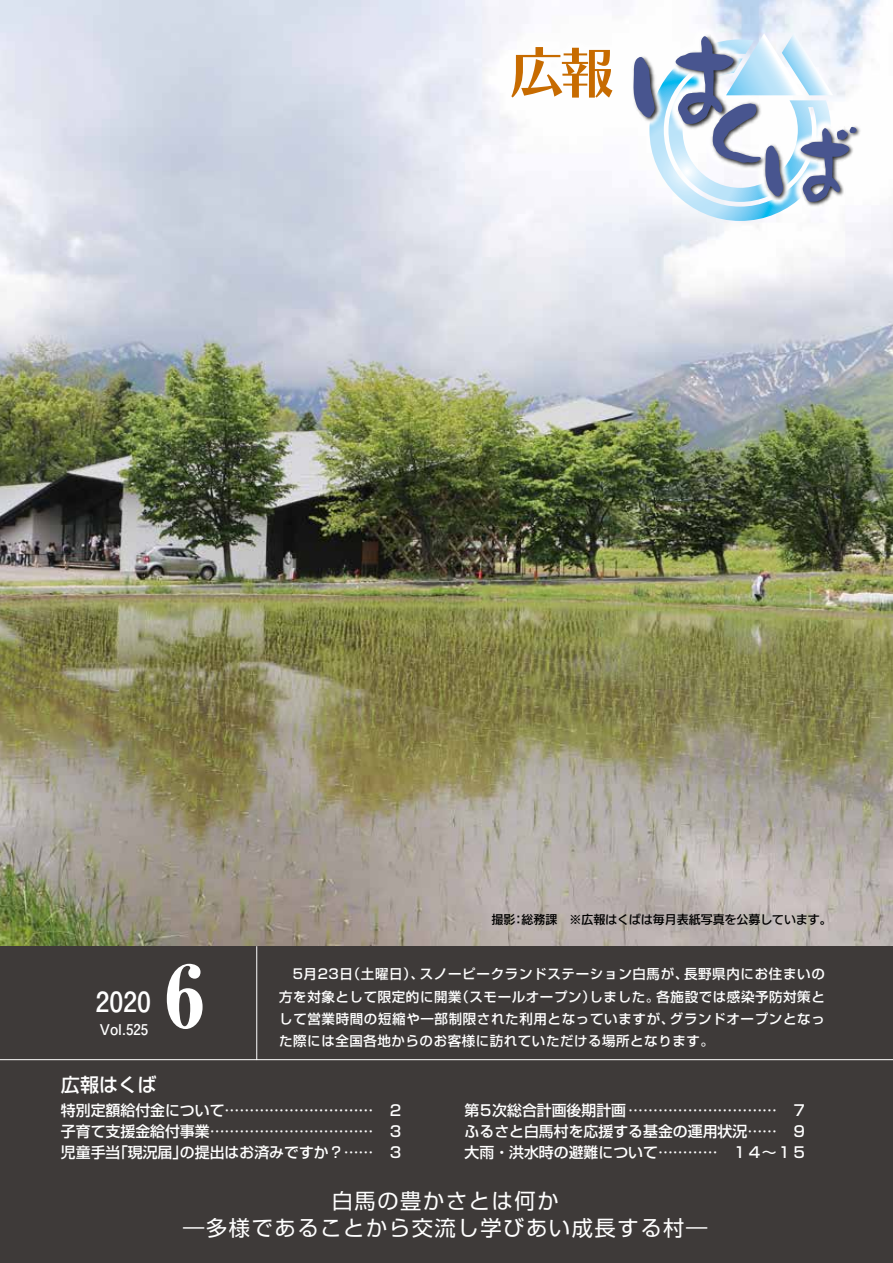
<style>
.page{position:relative;width:893px;height:1263px;background:#fff}
.page>*{position:absolute;margin:0;border:0;box-sizing:border-box;transform-origin:0 0}
.t1{font:122.25px "DFP Craft Sumi CID W9";color:#48558f}
.t2{font:800 85.05px "Ryumin Pro";color:#fff;scale:.93 1}
.t3{font:56.25px "Chiaro Std B";color:#c76b00}
.t4{font:700 27.6px "Futo Go B101 Pr 5";color:#fff}
.t5{font:21.3px/26.5px "Shin Go Pr 6 N";letter-spacing:.075em;color:#fff;text-align:center}
.t6{font:500 19.2px "Shin Go Pr 6 N";color:#fff}
.t7{font:500 14.85px/21.3px "Shin Go Pr 6 N";color:#fff}
.t8{font:700 14.85px "Futo Go B101 Pr 5";color:#fff}
.t9{font:500 13.5px "Shin Go Pr 6 N";letter-spacing:.045em;color:#fff}
.t10{font:12px "New Rodin Pro DB";letter-spacing:-.005em;color:#000}
</style>
<div class="page">
<img style="left:0;top:0;width:893px;height:946px">
<img style="left:585px;top:0;width:308px;height:251px">
<img style="left:617px;top:18px;width:133px;height:135px">
<img style="left:693px;top:90px;width:92px;height:93px">
<img style="left:750px;top:113px;width:115px;height:114px">
<img style="left:463px;top:0;width:198px;height:147px">
<div style="left:0;top:946px;width:893px;height:317px;background:#3e3a39"></div>
<hr style="left:0;top:1059px;width:893px;height:1px;background:#fff">
<hr style="left:256px;top:946px;width:1px;height:114px;background:#fff">
<h3 class="t3" style="left:508px;top:37px;width:108px">広報</h3>
<h1 class="t1" style="left:621px;top:16px;width:238px">は<sub>く</sub><sub>ば</sub></h1>
<h3 class="t4" style="left:96px;top:979px;width:57px">2020</h3>
<p class="t8" style="left:100px;top:1017px;width:50px">Vol.525</p>
<h2 class="t2" style="left:165px;top:929px;width:44px">6</h2>
<p class="t6" style="left:61px;top:1068px;width:97px">広報はくば</p>
<p class="t10" style="left:522px;top:909px;width:312px">総務課　※広報はくばは毎月表紙写真を公募しています。</p>
<p class="t10" style="left:492px;top:909px;width:25px">撮影</p>
<p class="t10" style="left:513px;top:909px;width:13px">：</p>
<p class="t9" style="left:684px;top:963px;width:142px">長野県内にお住まいの</p>
<p class="t9" style="left:420px;top:963px;width:270px">スノーピークランドステーション白馬が、</p>
<p class="t9" style="left:293px;top:963px;width:133px">5月23 （日土曜日）、</p>
<p class="t9" style="left:657px;top:985px;width:170px">各施設では感染予防対策と</p>
<p class="t9" style="left:455px;top:985px;width:142px">（スモールオープン）</p>
<p class="t9" style="left:279px;top:985px;width:184px">方を対象として限定的に開業</p>
<p class="t9" style="left:590px;top:985px;width:71px">しました。</p>
<p class="t9" style="left:670px;top:1008px;width:156px">グランドオープンとなっ</p>
<p class="t9" style="left:279px;top:1008px;width:396px">して営業時間の短縮や一部制限された利用となっていますが、</p>
<p class="t9" style="left:279px;top:1030px;width:436px">た際には全国各地からのお客様に訪れていただける場所となります。</p>
<p class="t7" style="left:61px;top:1098px;width:314px">特別定額給付金について..............................</p>
<p class="t7" style="left:388px;top:1098px;width:16px">２</p>
<p class="t7" style="left:465px;top:1098px;width:314px">第5次総合計画後期計画.... . . ...........................</p>
<p class="t7" style="left:792px;top:1098px;width:16px">７</p>
<p class="t7" style="left:61px;top:1120px;width:314px">子育て支援金給付事業.................................</p>
<p class="t7" style="left:388px;top:1120px;width:16px">３</p>
<p class="t7" style="left:113px;top:1141px;width:76px">「現況届」</p>
<p class="t7" style="left:61px;top:1141px;width:61px">児童手当</p>
<p class="t7" style="left:180px;top:1141px;width:195px">の提出はお済みですか?......</p>
<p class="t7" style="left:388px;top:1141px;width:16px">３</p>
<p class="t7" style="left:732px;top:1120px;width:76px;text-indent:-268px">ふるさと白馬村を応援する基金の運用状況......<br>１４~１５</p>
<p class="t7" style="left:792px;top:1120px;width:16px">９</p>
<p class="t7" style="left:465px;top:1141px;width:254px">大雨・洪水時の避難について............</p>
<h3 class="t5" style="left:183px;top:1186px;width:526px">白馬の豊かさとは何か<br>―多様であることから交流し学びあい成長する村―</h3>
</div>
